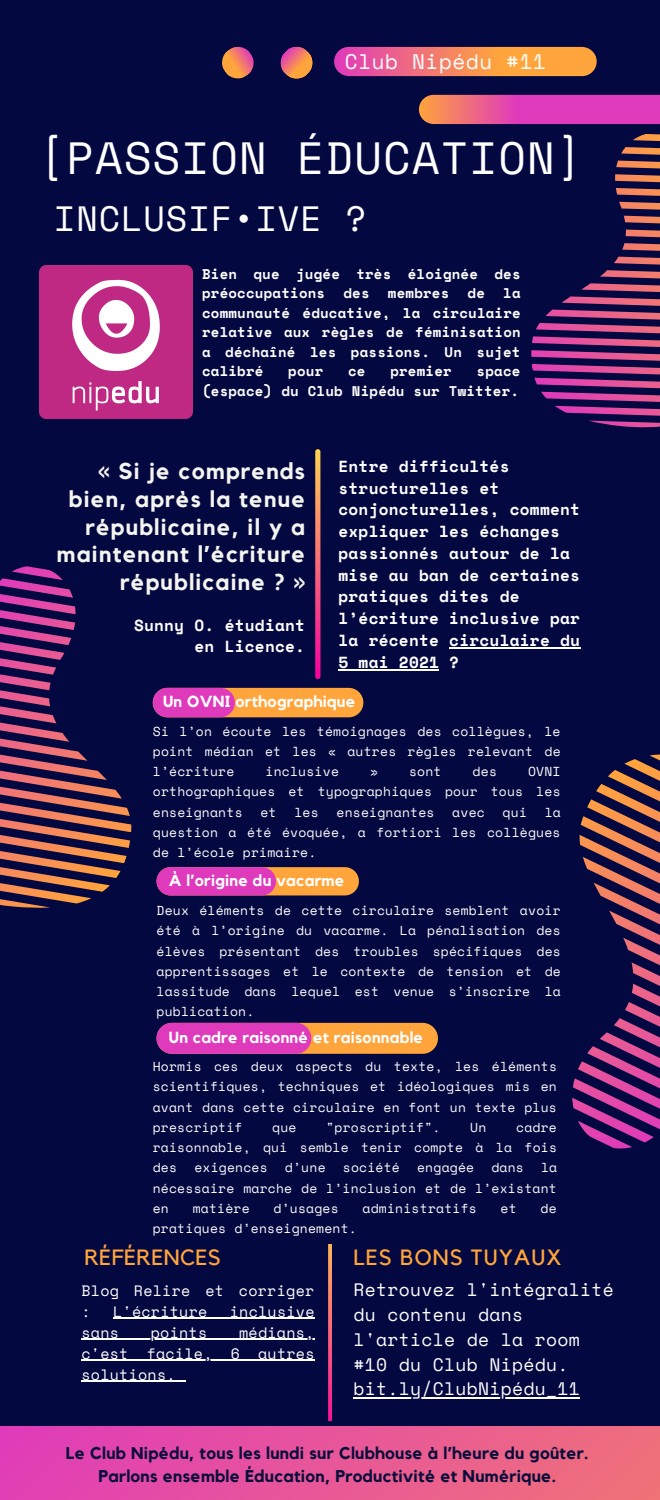
<style>
.page{position:relative;width:660px;height:1500px;background:#040840}
.page>*{position:absolute;margin:0;border:0;box-sizing:border-box;transform-origin:0 0}
.t1{font:45px "Space Mono";letter-spacing:.03em;color:#fff}
.t2{font:35px "Space Mono";letter-spacing:.03em;color:#fff}
.t3{font:700 22.9px/27.8px "Kollektif";letter-spacing:.055em;color:#f5f5ef;text-align:right}
.t4{font:22px "Kollektif";letter-spacing:.055em;color:#ffa53b}
.t5{font:22px "Kollektif";letter-spacing:.02em;color:#ffa53b}
.t6{font:21px "Space Mono";letter-spacing:.03em;color:#fff}
.t7{font:18px/24.8px "Space Mono";letter-spacing:.02em;color:#fff}
.t8{font:700 17px/23.2px "Kollektif";letter-spacing:.02em;color:#0a0e3b;text-align:center}
.t9{font:700 16px/21.8px "Space Mono";letter-spacing:.02em;color:#fff;text-align:right}
.t10{font:700 16px "Kollektif";letter-spacing:.02em;color:#fff}
.t11{font:15px/21px "Space Mono";letter-spacing:.02em;color:#fff}
.t12{font:700 14px/19.5px "Space Mono";letter-spacing:.02em;color:#fff}
.t13{font:13px/20.2px "Space Mono";letter-spacing:.02em;color:#fff;text-align:justify}
</style>
<div class="page">
<svg style="left:334px;top:47px;width:263px;height:29px;background:#ee8062"></svg>
<svg style="left:419px;top:95px;width:241px;height:29px;background:#e24ca1"></svg>
<svg style="left:280px;top:46px;width:33px;height:33px"></svg>
<svg style="left:222px;top:46px;width:32px;height:33px"></svg>
<svg style="left:531px;top:134px;width:129px;height:294px"></svg>
<svg style="left:0;top:566px;width:210px;height:342px"></svg>
<svg style="left:572px;top:754px;width:88px;height:395px"></svg>
<svg style="left:153px;top:688px;width:210px;height:29px;background:#ed7969"></svg>
<svg style="left:328px;top:1245px;width:4px;height:175px"></svg>
<div style="left:0;top:1426px;width:660px;height:74px;background:linear-gradient(to right,#e03db8,#ef717a)"></div>
<img style="left:39px;top:265px;width:153px;height:153px">
<hr style="left:353px;top:1397px;width:227px;height:1px;background:#fff">
<svg style="left:157px;top:867px;width:202px;height:28px;background:#e56383"></svg>
<svg style="left:315px;top:449px;width:5px;height:230px"></svg>
<svg style="left:157px;top:1023px;width:281px;height:31px;background:#e7687e"></svg>
<hr style="left:113px;top:1318px;width:202px;height:1px;background:#fff">
<hr style="left:81px;top:1339px;width:234px;height:1px;background:#fff">
<hr style="left:81px;top:1360px;width:234px;height:1px;background:#fff">
<hr style="left:81px;top:1381px;width:95px;height:1px;background:#fff">
<hr style="left:449px;top:647px;width:131px;height:2px;background:#fff">
<hr style="left:338px;top:669px;width:101px;height:2px;background:#fff">
<p class="t6" style="left:345px;top:45px;width:203px">Club Nipédu #11</p>
<p class="t1" style="left:38px;top:124px;width:547px">[PASSION ÉDUCATION]</p>
<p class="t2" style="left:54px;top:192px;width:314px">INCLUSIF•IVE ?</p>
<p class="t12" style="left:202px;top:264px;width:320px">Bien que jugée très éloignée des préoccupations</p>
<p class="t12" style="left:202px;top:283px;width:320px;text-align:justify;text-indent:301px">la communauté éducative, la circulaire relative aux règles de féminisation a déchaîné les passions. Un sujet calibré</p>
<p class="t12" style="left:343px;top:283px;width:28px">des</p>
<p class="t12" style="left:388px;top:283px;width:63px">membres</p>
<p class="t12" style="left:468px;top:283px;width:19px">de</p>
<p class="t12" style="left:288px;top:361px;width:37px">pour</p>
<p class="t12" style="left:348px;top:361px;width:19px">ce</p>
<p class="t12" style="left:390px;top:361px;width:63px">premier</p>
<p class="t12" style="left:202px;top:361px;width:320px;text-align:right">space<br>(espace) du Club Nipédu sur Twitter.</p>
<p class="t3" style="left:57px;top:458px;width:250px">« Si je comprends bien, après la tenue républicaine, il y a maintenant l’écriture républicaine ? »</p>
<p class="t9" style="left:134px;top:614px;width:173px">Sunny O. étudiant en Licence.</p>
<p class="t9" style="left:338px;top:455px;width:243px;text-align:left">Entre difficultés structurelles et conjoncturelles, comment expliquer les échanges passionnés autour de la mise au ban de certaines pratiques dites de l’écriture inclusive par la récente circulaire du<br>5 mai 2021 ?</p>
<p class="t10" style="left:163px;top:694px;width:194px">Un OVNI orthographique</p>
<p class="t13" style="left:153px;top:721px;width:409px">Si l’on écoute les témoignages des collègues, le point médian et les « autres règles relevant de l’écriture</p>
<p class="t13" style="left:153px;top:761px;width:409px;text-indent:375px">OVNI orthographiques et typographiques pour tous les enseignants</p>
<p class="t13" style="left:266px;top:761px;width:75px">inclusive</p>
<p class="t13" style="left:370px;top:761px;width:73px">» sont</p>
<p class="t13" style="left:473px;top:761px;width:26px">des</p>
<p class="t13" style="left:260px;top:802px;width:18px">et</p>
<p class="t13" style="left:294px;top:802px;width:26px">les</p>
<p class="t13" style="left:337px;top:802px;width:100px">enseignantes</p>
<p class="t13" style="left:452px;top:802px;width:34px">avec</p>
<p class="t13" style="left:503px;top:802px;width:26px">qui</p>
<p class="t13" style="left:153px;top:802px;width:410px;text-indent:392px">la question a été évoquée, a fortiori les collègues de l’école primaire.</p>
<p class="t10" style="left:169px;top:873px;width:177px">À l’origine du vacarme</p>
<p class="t13" style="left:157px;top:900px;width:406px">Deux éléments de cette circulaire semblent avoir été à l’origine du vacarme. La pénalisation des élèves présentant des troubles spécifiques des apprentissages et le contexte de tension et de lassitude dans lequel est venue s’inscrire la publication.</p>
<p class="t10" style="left:169px;top:1030px;width:256px">Un cadre raisonné et raisonnable</p>
<p class="t13" style="left:153px;top:1056px;width:406px">Hormis ces deux aspects du texte, les éléments scientifiques, techniques et idéologiques mis en avant dans cette circulaire en font un texte plus prescriptif</p>
<p class="t13" style="left:272px;top:1117px;width:26px">que</p>
<p class="t13" style="left:326px;top:1117px;width:116px">"proscriptif".</p>
<p class="t13" style="left:470px;top:1117px;width:18px">Un</p>
<p class="t13" style="left:153px;top:1117px;width:406px;text-indent:363px">cadre raisonnable, qui semble tenir compte à la fois des</p>
<p class="t13" style="left:194px;top:1157px;width:75px">exigences</p>
<p class="t13" style="left:285px;top:1157px;width:42px">d’une</p>
<p class="t13" style="left:343px;top:1157px;width:58px">société</p>
<p class="t13" style="left:417px;top:1157px;width:58px">engagée</p>
<p class="t13" style="left:491px;top:1157px;width:34px">dans</p>
<p class="t13" style="left:153px;top:1157px;width:406px;text-indent:388px">la nécessaire marche de l’inclusion et de l’existant en</p>
<p class="t13" style="left:193px;top:1198px;width:58px">matière</p>
<p class="t13" style="left:274px;top:1198px;width:67px">d’usages</p>
<p class="t13" style="left:363px;top:1198px;width:116px">administratifs</p>
<p class="t13" style="left:501px;top:1198px;width:18px">et</p>
<p class="t13" style="left:541px;top:1198px;width:18px">de</p>
<p class="t13" style="left:153px;top:1218px;width:206px">pratiques d’enseignement.</p>
<p class="t5" style="left:84px;top:1247px;width:138px">RÉFÉRENCES</p>
<p class="t11" style="left:81px;top:1280px;width:234px">Blog Relire et corriger :</p>
<p class="t11" style="left:113px;top:1301px;width:96px">L'écriture</p>
<p class="t11" style="left:230px;top:1301px;width:86px">inclusive</p>
<p class="t11" style="left:81px;top:1322px;width:39px">sans</p>
<p class="t11" style="left:151px;top:1322px;width:58px">points</p>
<p class="t11" style="left:81px;top:1322px;width:235px;text-align:justify;text-indent:158px">médians, c'est facile, 6 autres solutions.</p>
<p class="t4" style="left:353px;top:1247px;width:210px">LES BONS TUYAUX</p>
<p class="t7" style="left:353px;top:1277px;width:262px">Retrouvez l'intégralité du contenu dans l'article de la room #10 du Club Nipédu.</p>
<p class="t7" style="left:353px;top:1376px;width:228px">bit.ly/ClubNipédu_11</p>
<p class="t8" style="left:66px;top:1442px;width:524px">Le Club Nipédu, tous les lundi sur Clubhouse à l’heure du goûter.<br>Parlons ensemble Éducation, Productivité et Numérique.</p>
</div>
